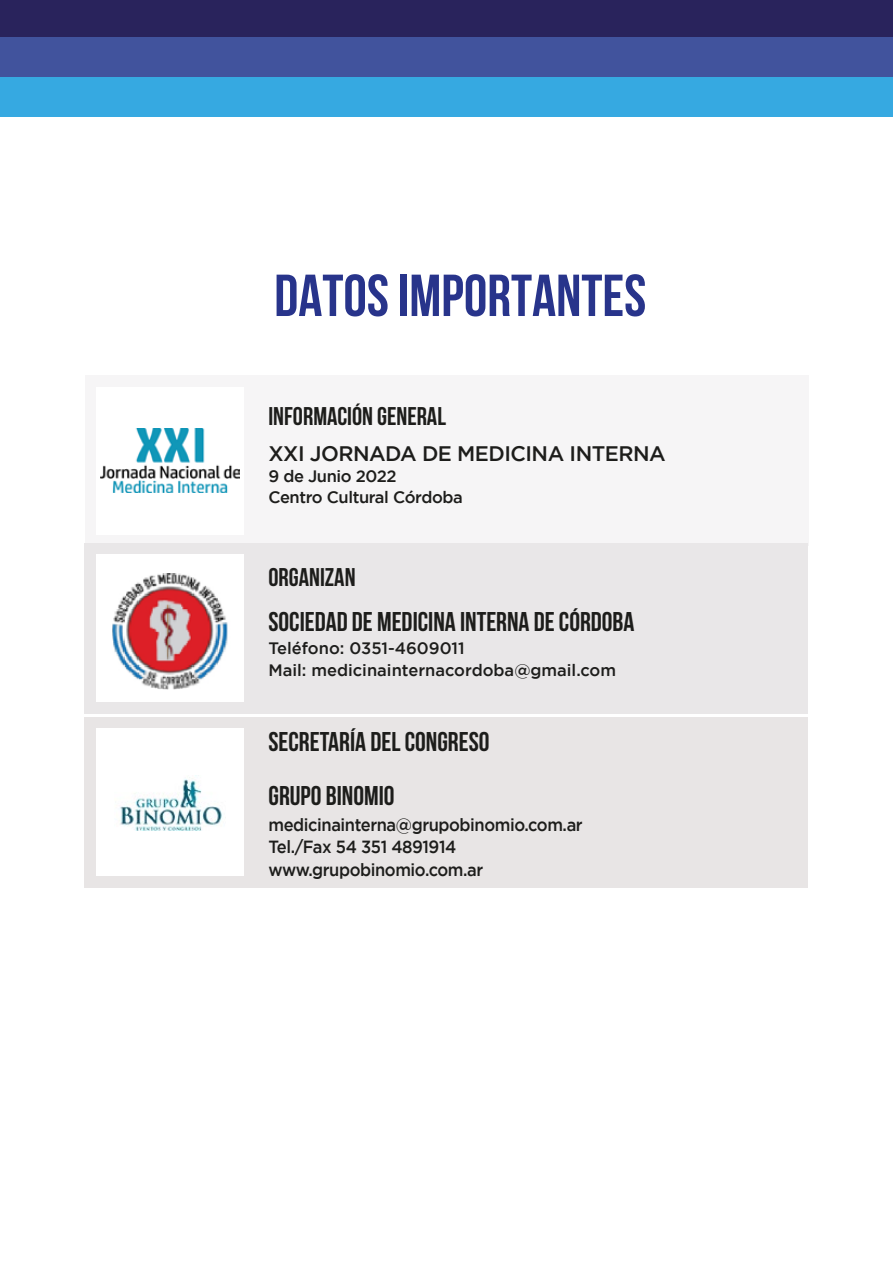
<style>
.page{position:relative;width:893px;height:1263px;background:#fff}
.page>*{position:absolute;margin:0;border:0;box-sizing:border-box;transform-origin:0 0}
.t1{font:700 59.1px "Bebas Neue";color:#28348b}
.t2{font:700 27px/54px "Bebas Neue";color:#1d1d1b}
.t3{font:700 25.5px "Bebas Neue";color:#1d1d1b}
.t4{font:500 21px "Gotham";letter-spacing:-.025em;color:#1d1d1b}
.t5{font:500 17.55px/22.4px "Gotham";letter-spacing:-.025em;color:#1d1d1b;scale:.94 1}
.t6{font:500 16.5px/22.5px "Gotham";color:#1d1d1b}
.t7{font:500 16.5px/21px "Gotham";letter-spacing:-.025em;color:#1d1d1b}
</style>
<div class="page">
<div style="left:0;top:15px;width:893px;height:101px;background:#36a9e1"></div>
<div style="left:0;top:2px;width:893px;height:75px;background:#41539d"></div>
<div style="left:0;top:0;width:893px;height:37px;background:#29235c"></div>
<div style="left:85px;top:375px;width:723px;height:170px;background:#f6f5f6"></div>
<div style="left:85px;top:543px;width:723px;height:171px;background:#e9e7e8"></div>
<div style="left:85px;top:717px;width:723px;height:171px;background:#e8e5e5"></div>
<div style="left:96px;top:387px;width:147px;height:147px;background:#fff"></div>
<div style="left:96px;top:555px;width:147px;height:147px;background:#fff"></div>
<div style="left:96px;top:728px;width:147px;height:147px;background:#fff"></div>
<img style="left:120px;top:775px;width:102px;height:55px">
<img style="left:100px;top:428px;width:139px;height:64px">
<img style="left:113px;top:574px;width:115px;height:115px">
<h1 class="t1" style="left:274px;top:263px;width:374px">DATOS IMPORTANTES</h1>
<h3 class="t3" style="left:268px;top:402px;width:179px">INFORMACIÓN GENERAL</h3>
<p class="t4" style="left:268px;top:441px;width:399px">XXI JORNADA DE MEDICINA INTERNA</p>
<p class="t7" style="left:268px;top:465px;width:196px">9 de Junio 2022<br>Centro Cultural Córdoba</p>
<h3 class="t3" style="left:268px;top:563px;width:89px">ORGANIZAN</h3>
<h2 class="t2" style="left:268px;top:595px;width:368px">SOCIEDAD DE MEDICINA INTERNA DE CÓRDOBA</h2>
<p class="t6" style="left:268px;top:636px;width:349px">Teléfono: 0351-4609011<br>Mail: medicinainternacordoba@gmail.com</p>
<h2 class="t2" style="left:268px;top:715px;width:223px">SECRETARÍA DEL CONGRESO<br>GRUPO BINOMIO</h2>
<p class="t5" style="left:268px;top:813px;width:336px">medicinainterna@grupobinomio.com.ar<br>Tel./Fax 54 351 4891914 www.grupobinomio.com.ar</p>
</div>
